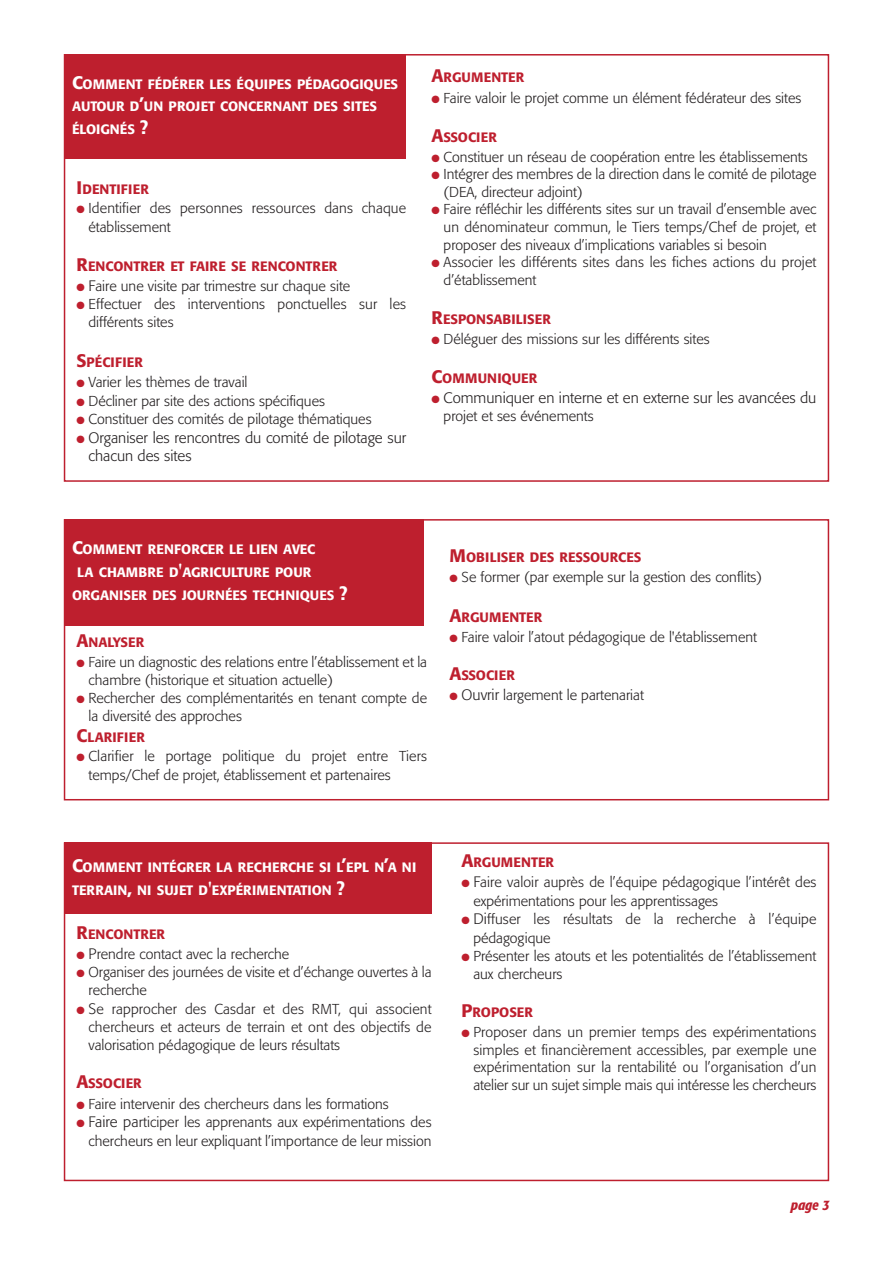
<style>
.page{position:relative;width:893px;height:1263px;background:#fff}
.page>*{position:absolute;margin:0;border:0;box-sizing:border-box;transform-origin:0 0}
.t1{font:300 15px/18.5px "Formata";color:#231f20}
.t2{font:300 14.25px/18.1px "Formata";color:#231f20}
.t3{font:italic 500 condensed 14.25px "Formata";color:#be1f2e}
.t4{font:500 13.5px/22.6px "Formata";color:#fff}
.t5{font:500 13.5px "Formata";color:#be1f2e}
.t6{font:500 13.5px "Formata";letter-spacing:.02em;color:#be1f2e}
.s1{font-size:18px}
.s2{color:#be1f2e}
.s3{font-size:15px}
</style>
<div class="page">
<div style="left:65px;top:54px;width:341px;height:105px;background:#be1f2e"></div>
<div style="left:64px;top:519px;width:765px;height:281px;border:2px solid #be1f2e"></div>
<div style="left:65px;top:519px;width:359px;height:106px;background:#be1f2e"></div>
<div style="left:64px;top:842px;width:765px;height:339px;border:2px solid #be1f2e"></div>
<div style="left:65px;top:842px;width:367px;height:72px;background:#be1f2e"></div>
<p class="t4" style="left:72px;top:74px;width:328px"><span class="s1">C</span>OMMENT FÉDÉRER LES ÉQUIPES PÉDAGOGIQUES<br>AUTOUR D<span class="s1">’</span>UN PROJET CONCERNANT DES SITES<br>ÉLOIGNÉS <span class="s1">?</span></p>
<p class="t5" style="left:77px;top:183px;width:74px"><span class="s1">I</span>DENTIFIER</p>
<p class="t2" style="left:89px;top:200px;width:319px;text-indent:-12px"><span class="s2">●</span> Identifier des personnes ressources dans chaque établissement</p>
<p class="t5" style="left:77px;top:260px;width:262px"><span class="s1">R</span>ENCONTRER ET FAIRE SE RENCONTRER</p>
<p class="t2" style="left:77px;top:278px;width:275px"><span class="s2">●</span> <span class="s3">F</span>aire une visite par trimestre sur chaque site</p>
<p class="t2" style="left:89px;top:296px;width:319px;text-indent:-12px"><span class="s2">●</span> Effectuer des interventions ponctuelles sur les différents sites</p>
<p class="t5" style="left:77px;top:356px;width:68px"><span class="s1">S</span>PÉCIFIER</p>
<p class="t2" style="left:77px;top:374px;width:173px"><span class="s2">●</span> Varier les thèmes de travail</p>
<p class="t2" style="left:77px;top:393px;width:250px"><span class="s2">●</span> Décliner par site des actions spécifiques</p>
<p class="t2" style="left:77px;top:411px;width:297px"><span class="s2">●</span> Constituer des comités de pilotage thématiques</p>
<p class="t1" style="left:89px;top:429px;width:319px;text-indent:-12px"><span class="s2">●</span> Organiser les rencontres du comité de pilotage sur chacun des sites</p>
<p class="t5" style="left:432px;top:72px;width:94px"><span class="s1">A</span>RGUMENTER</p>
<p class="t2" style="left:432px;top:90px;width:371px"><span class="s2">●</span> Faire valoir le projet comme un élément fédérateur des sites</p>
<p class="t5" style="left:432px;top:131px;width:67px"><span class="s1">A</span>SSOCIER</p>
<p class="t2" style="left:432px;top:149px;width:378px"><span class="s2">●</span> Constituer un réseau de coopération entre les établissements</p>
<p class="t2" style="left:444px;top:167px;width:374px;line-height:17.5px;text-indent:-12px"><span class="s2">●</span> Intégrer des membres de la direction dans le comité de pilotage (DEA, directeur adjoint)</p>
<p class="t2" style="left:444px;top:202px;width:374px;line-height:17.5px;text-align:justify;text-indent:-12px"><span class="s2">●</span> Faire réfléchir les différents sites sur un travail d’ensemble avec un dénominateur commun, le Tiers temps/Chef de projet, et proposer des niveaux d’implications variables si besoin</p>
<p class="t2" style="left:444px;top:255px;width:374px;line-height:17.5px;text-indent:-12px"><span class="s2">●</span> Associer les différents sites dans les fiches actions du projet d’établissement</p>
<p class="t5" style="left:432px;top:313px;width:121px"><span class="s1">R</span>ESPONSABILISER</p>
<p class="t2" style="left:432px;top:331px;width:280px"><span class="s2">●</span> Déléguer des missions sur les différents sites</p>
<p class="t6" style="left:432px;top:372px;width:107px"><span class="s1">C</span>OMMUNIQUER</p>
<p class="t1" style="left:432px;top:390px;width:386px"><span class="s2">●</span> Communiquer en interne et en externe sur les avancées du</p>
<p class="t2" style="left:444px;top:408px;width:152px">projet et ses événements</p>
<p class="t4" style="left:72px;top:539px;width:245px"><span class="s1">C</span>OMMENT RENFORCER LE LIEN AVEC</p>
<p class="t4" style="left:77px;top:562px;width:236px">LA CHAMBRE D<span class="s1">'</span>AGRICULTURE POUR</p>
<p class="t4" style="left:72px;top:585px;width:277px">ORGANISER DES JOURNÉES TECHNIQUES <span class="s1">?</span></p>
<p class="t5" style="left:77px;top:636px;width:69px"><span class="s1">A</span>NALYSER</p>
<p class="t2" style="left:89px;top:654px;width:340px;text-indent:-12px"><span class="s2">●</span> Faire un diagnostic des relations entre l’établissement et la chambre (historique et situation actuelle)</p>
<p class="t2" style="left:89px;top:690px;width:340px;text-indent:-12px"><span class="s2">●</span> Rechercher des complémentarités en tenant compte de la diversité des approches</p>
<p class="t6" style="left:77px;top:731px;width:70px"><span class="s1">C</span>LARIFIER</p>
<p class="t2" style="left:89px;top:748px;width:340px;text-indent:-12px"><span class="s2">●</span> Clarifier le portage politique du projet entre Tiers temps/Chef de projet, établissement et partenaires</p>
<p class="t5" style="left:450px;top:552px;width:193px"><span class="s1">M</span>OBILISER DES RESSOURCES</p>
<p class="t2" style="left:450px;top:569px;width:314px"><span class="s2">●</span> Se former (par exemple sur la gestion des conflits)</p>
<p class="t5" style="left:450px;top:611px;width:94px"><span class="s1">A</span>RGUMENTER</p>
<p class="t2" style="left:450px;top:628px;width:309px"><span class="s2">●</span> Faire valoir l’atout pédagogique de l'établissement</p>
<p class="t5" style="left:450px;top:669px;width:67px"><span class="s1">A</span>SSOCIER</p>
<p class="t2" style="left:450px;top:687px;width:196px"><span class="s2">●</span> <span class="s3">Ouvrir</span> largement le partenariat</p>
<p class="t4" style="left:72px;top:857px;width:346px"><span class="s1">C</span>OMMENT INTÉGRER LA RECHERCHE SI L<span class="s1">’</span>EPL N<span class="s1">’</span>A NI<br>TERRAIN<span class="s1">,</span> NI SUJET D<span class="s1">'</span>EXPÉRIMENTATION <span class="s1">?</span></p>
<p class="t5" style="left:77px;top:928px;width:90px"><span class="s1">R</span>ENCONTRER</p>
<p class="t2" style="left:77px;top:946px;width:214px"><span class="s2">●</span> <span class="s3">P</span>rendre contact avec la recherche</p>
<p class="t2" style="left:89px;top:964px;width:345px;text-indent:-12px"><span class="s2">●</span> Organiser des journées de visite et d’échange ouvertes à la recherche</p>
<p class="t2" style="left:89px;top:1001px;width:345px;text-align:justify;text-indent:-12px"><span class="s2">●</span> <span class="s3">S</span>e rapprocher des Casdar et des RMT, qui associent chercheurs et acteurs de terrain et ont des objectifs de valorisation pédagogique de leurs résultats</p>
<p class="t5" style="left:77px;top:1078px;width:67px"><span class="s1">A</span>SSOCIER</p>
<p class="t2" style="left:77px;top:1096px;width:314px"><span class="s2">●</span> Faire intervenir des chercheurs dans les formations</p>
<p class="t2" style="left:77px;top:1114px;width:357px;text-align:right"><span class="s2">●</span> <span class="s3">Faire pa</span>rticiper les apprenants aux expérimentations des chercheurs en leur expliquant l’importance de leur mission</p>
<p class="t5" style="left:461px;top:856px;width:94px"><span class="s1">A</span>RGUMENTER</p>
<p class="t2" style="left:473px;top:874px;width:345px;text-indent:-12px"><span class="s2">●</span> <span class="s3">F</span>aire valoir auprès de l’équipe pédagogique l’intérêt des expérimentations pour les apprentissages</p>
<p class="t2" style="left:473px;top:911px;width:345px;text-indent:-12px"><span class="s2">●</span> <span class="s3">Di</span>ffuser les résultats de la recherche à l’équipe pédagogique</p>
<p class="t2" style="left:473px;top:948px;width:345px;text-indent:-12px"><span class="s2">●</span> Présenter les atouts et les potentialités de l’établissement aux chercheurs</p>
<p class="t5" style="left:461px;top:1007px;width:73px"><span class="s1">P</span>ROPOSER</p>
<p class="t2" style="left:473px;top:1024px;width:345px;text-align:justify;text-indent:-12px"><span class="s2">●</span> Proposer dans un premier temps des expérimentations simples et financièrement accessibles, par exemple une expérimentation sur la rentabilité ou l’organisation d’un atelier sur un sujet simple mais qui intéresse les chercheurs</p>
<p class="t3" style="left:791px;top:1199px;width:40px">page 3</p>
</div>
